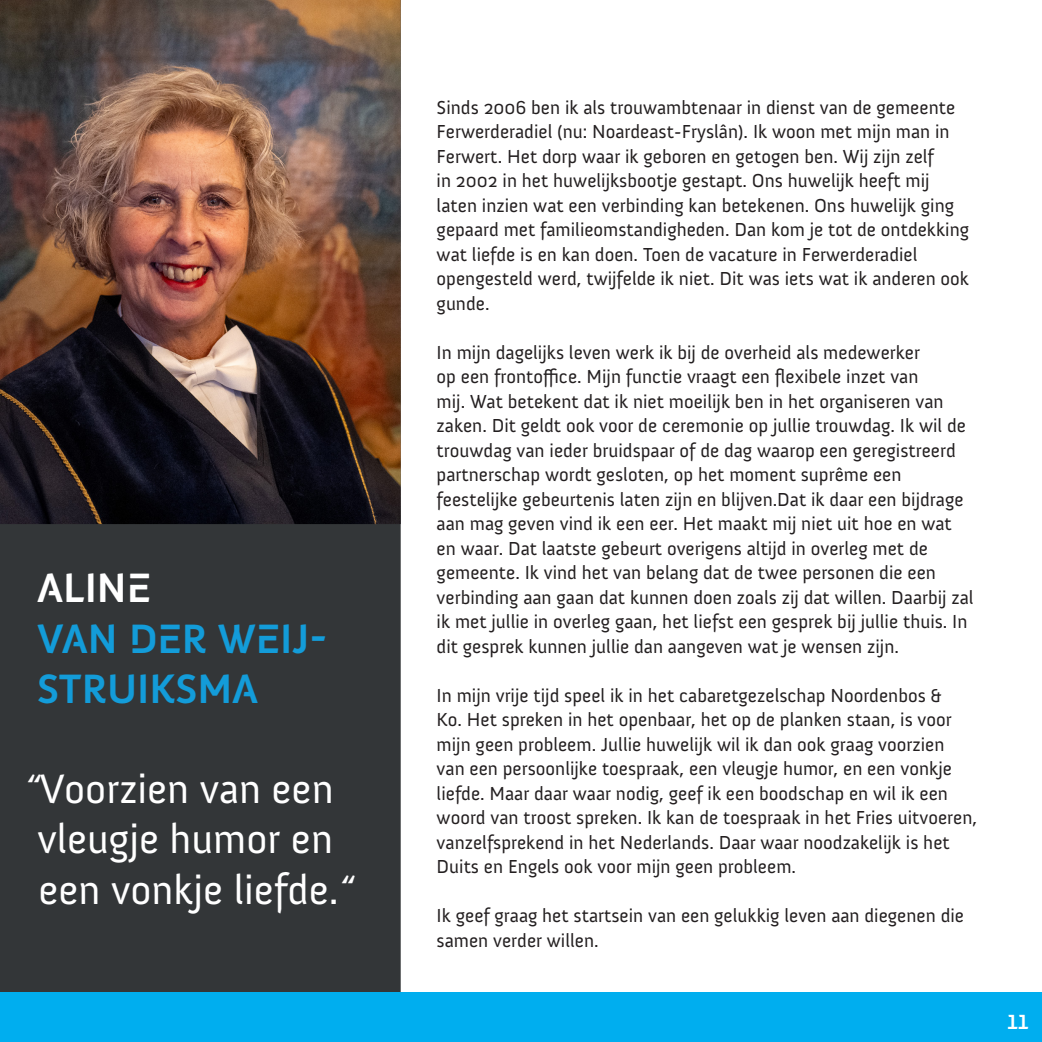
<style>
.page{position:relative;width:1042px;height:1042px;background:#fff}
.page>*{position:absolute;margin:0;border:0;box-sizing:border-box;transform-origin:0 0}
.t1{font:42px/50.4px "Anivers";color:#fff}
.t2{font:42px/50.4px "NOARDEAST Caps";color:#139cd9}
.t3{font:21px "NOARDEAST Caps";color:#fff}
.voorsteltekst{font:19.25px/24.5px "Anivers";color:#231f20}
.s1{color:#fff}
.s2{font-style:italic}
</style>
<div class="page">
<div style="left:0;top:0;width:401px;height:1042px;background:#333638"></div>
<div style="left:0;top:992px;width:1042px;height:50px;background:#00aeef"></div>
<img style="left:0;top:0;width:401px;height:524px">
<p class="t2" style="left:37px;top:563px;width:292px"><span class="s1">ALINE<br></span>VAN DER WEIJ-<br>STRUIKSMA</p>
<p class="t1" style="left:25px;top:764px;width:330px"><span class="s2">“</span>Voorzien van een vleugje humor en een vonkje liefde.<span class="s2">“</span></p>
<p class="voorsteltekst" style="left:437px;top:95px;width:534px">Sinds 2006 ben ik als trouwambtenaar in dienst van de gemeente Ferwerderadiel (nu: Noardeast-Fryslân). Ik woon met mijn man in Ferwert. Het dorp waar ik geboren en getogen ben. Wij zijn zelf<br>in 2002 in het huwelijksbootje gestapt. Ons huwelijk heeft mij laten inzien wat een verbinding kan betekenen. Ons huwelijk ging gepaard met familieomstandigheden. Dan kom je tot de ontdekking wat liefde is en kan doen. Toen de vacature in Ferwerderadiel opengesteld werd, twijfelde ik niet. Dit was iets wat ik anderen ook gunde.</p>
<p class="voorsteltekst" style="left:437px;top:340px;width:538px">In mijn dagelijks leven werk ik bij de overheid als medewerker<br>op een frontoffice. Mijn functie vraagt een flexibele inzet van<br>mij. Wat betekent dat ik niet moeilijk ben in het organiseren van zaken. Dit geldt ook voor de ceremonie op jullie trouwdag. Ik wil de trouwdag van ieder bruidspaar of de dag waarop een geregistreerd partnerschap wordt gesloten, op het moment suprême een feestelijke gebeurtenis laten zijn en blijven.Dat ik daar een bijdrage aan mag geven vind ik een eer. Het maakt mij niet uit hoe en wat en waar. Dat laatste gebeurt overigens altijd in overleg met de gemeente. Ik vind het van belang dat de twee personen die een verbinding aan gaan dat kunnen doen zoals zij dat willen. Daarbij zal ik met jullie in overleg gaan, het liefst een gesprek bij jullie thuis. In dit gesprek kunnen jullie dan aangeven wat je wensen zijn.</p>
<p class="voorsteltekst" style="left:437px;top:683px;width:542px">In mijn vrije tijd speel ik in het cabaretgezelschap Noordenbos &amp;<br>Ko. Het spreken in het openbaar, het op de planken staan, is voor mijn geen probleem. Jullie huwelijk wil ik dan ook graag voorzien van een persoonlijke toespraak, een vleugje humor, en een vonkje liefde. Maar daar waar nodig, geef ik een boodschap en wil ik een woord van troost spreken. Ik kan de toespraak in het Fries uitvoeren, vanzelfsprekend in het Nederlands. Daar waar noodzakelijk is het Duits en Engels ook voor mijn geen probleem.</p>
<p class="voorsteltekst" style="left:437px;top:904px;width:529px">Ik geef graag het startsein van een gelukkig leven aan diegenen die samen verder willen.</p>
<p class="t3" style="left:1007px;top:1009px;width:22px">11</p>
</div>
